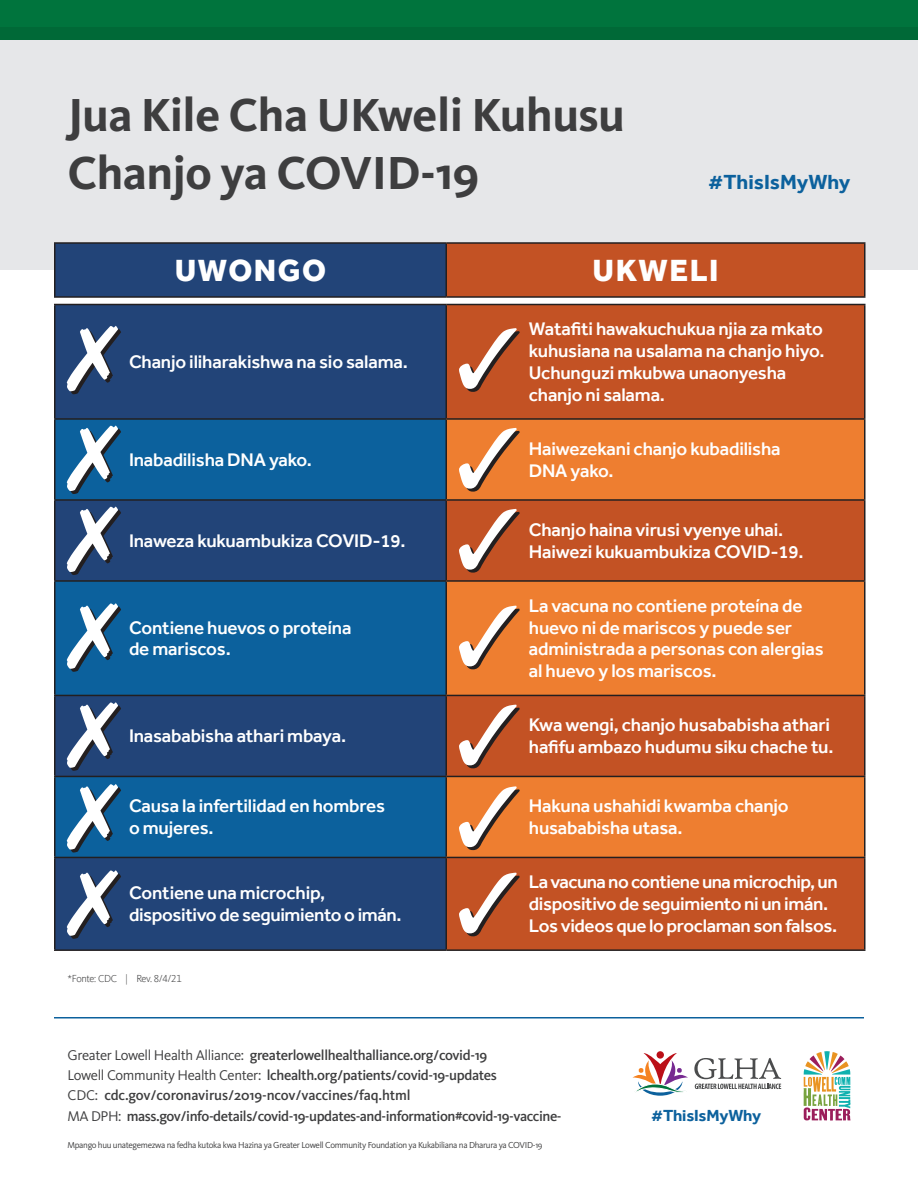
<style>
.page{position:relative;width:918px;height:1188px;background:#fff}
.page>*{position:absolute;margin:0;border:0;box-sizing:border-box;transform-origin:0 0}
.t1{font:700 48px/58.5px "Kievit OT";letter-spacing:-.01em;color:#3e3e3f}
.t2{font:800 31.5px "Effra";letter-spacing:.05em;color:#fff}
.t3{font:700 21px "Effra";color:#0c619d}
.t4{font:500 18.75px/21.8px "Effra";letter-spacing:-.01em;color:#fff}
.t5{font:700 16.5px "Effra";letter-spacing:-.01em;color:#0c619d}
.t6{font:500 14.7px/20.2px "Kievit OT";letter-spacing:-.025em;color:#3e3e3f}
.t7{font:300 10.5px "Kievit Offc";letter-spacing:-.03em;color:#3e3e3f}
.t8{font:9px "Kievit OT";letter-spacing:-.035em;color:#3e3e3f}
.s1{font-weight:400}
</style>
<div class="page">
<div style="left:0;top:27px;width:918px;height:243px;background:#e6e7e9"></div>
<div style="left:56px;top:305px;width:390px;height:644px;background:#224478"></div>
<div style="left:447px;top:305px;width:417px;height:644px;background:#c35224"></div>
<svg style="left:56px;top:420px;width:390px;height:437px;background:#14568e"></svg>
<svg style="left:447px;top:420px;width:417px;height:437px;background:#dd6d2b"></svg>
<hr style="left:54px;top:304px;width:392px;height:1px;background:#231f20">
<hr style="left:54px;top:305px;width:2px;height:113px;background:#231f20">
<hr style="left:446px;top:304px;width:420px;height:1px;background:#231f20">
<hr style="left:446px;top:305px;width:1px;height:113px;background:#231f20">
<hr style="left:864px;top:305px;width:2px;height:113px;background:#231f20">
<hr style="left:54px;top:418px;width:392px;height:2px;background:#231f20">
<hr style="left:54px;top:420px;width:2px;height:79px;background:#231f20">
<hr style="left:446px;top:418px;width:420px;height:2px;background:#231f20">
<hr style="left:446px;top:420px;width:1px;height:79px;background:#231f20">
<hr style="left:864px;top:420px;width:2px;height:79px;background:#231f20">
<hr style="left:54px;top:499px;width:392px;height:2px;background:#231f20">
<hr style="left:54px;top:501px;width:2px;height:79px;background:#231f20">
<hr style="left:446px;top:499px;width:420px;height:2px;background:#231f20">
<hr style="left:446px;top:501px;width:1px;height:79px;background:#231f20">
<hr style="left:864px;top:501px;width:2px;height:79px;background:#231f20">
<hr style="left:54px;top:580px;width:392px;height:2px;background:#231f20">
<hr style="left:54px;top:582px;width:2px;height:113px;background:#231f20">
<hr style="left:446px;top:580px;width:420px;height:2px;background:#231f20">
<hr style="left:446px;top:582px;width:1px;height:113px;background:#231f20">
<hr style="left:864px;top:582px;width:2px;height:113px;background:#231f20">
<hr style="left:54px;top:695px;width:392px;height:1px;background:#231f20">
<hr style="left:54px;top:696px;width:2px;height:80px;background:#231f20">
<hr style="left:446px;top:695px;width:420px;height:1px;background:#231f20">
<hr style="left:446px;top:696px;width:1px;height:80px;background:#231f20">
<hr style="left:864px;top:696px;width:2px;height:80px;background:#231f20">
<hr style="left:54px;top:776px;width:392px;height:1px;background:#231f20">
<hr style="left:54px;top:777px;width:2px;height:80px;background:#231f20">
<hr style="left:446px;top:776px;width:420px;height:1px;background:#231f20">
<hr style="left:446px;top:777px;width:1px;height:80px;background:#231f20">
<hr style="left:864px;top:777px;width:2px;height:80px;background:#231f20">
<hr style="left:54px;top:857px;width:392px;height:1px;background:#231f20">
<hr style="left:54px;top:858px;width:2px;height:91px;background:#231f20">
<hr style="left:446px;top:857px;width:420px;height:1px;background:#231f20">
<hr style="left:446px;top:858px;width:1px;height:91px;background:#231f20">
<hr style="left:864px;top:858px;width:2px;height:91px;background:#231f20">
<hr style="left:54px;top:949px;width:392px;height:2px;background:#231f20">
<hr style="left:446px;top:949px;width:420px;height:2px;background:#231f20">
<div style="left:55px;top:243px;width:391px;height:54px;background:#224478"></div>
<div style="left:446px;top:243px;width:419px;height:54px;background:#c35224"></div>
<hr style="left:54px;top:242px;width:392px;height:2px;background:#231f20">
<hr style="left:54px;top:244px;width:2px;height:52px;background:#231f20">
<hr style="left:446px;top:242px;width:420px;height:2px;background:#231f20">
<hr style="left:446px;top:244px;width:1px;height:52px;background:#231f20">
<hr style="left:864px;top:244px;width:2px;height:52px;background:#231f20">
<hr style="left:54px;top:296px;width:392px;height:2px;background:#231f20">
<hr style="left:446px;top:296px;width:420px;height:2px;background:#231f20">
<div style="left:0;top:0;width:918px;height:40px;background:#00743d"></div>
<svg style="left:67px;top:326px;width:54px;height:68px"></svg>
<svg style="left:67px;top:425px;width:54px;height:69px"></svg>
<svg style="left:67px;top:506px;width:54px;height:69px"></svg>
<svg style="left:67px;top:603px;width:54px;height:69px"></svg>
<svg style="left:67px;top:702px;width:54px;height:69px"></svg>
<svg style="left:67px;top:870px;width:54px;height:69px"></svg>
<svg style="left:67px;top:784px;width:54px;height:69px"></svg>
<svg style="left:459px;top:328px;width:61px;height:64px"></svg>
<svg style="left:459px;top:428px;width:61px;height:64px"></svg>
<svg style="left:459px;top:509px;width:61px;height:64px"></svg>
<svg style="left:459px;top:606px;width:61px;height:63px"></svg>
<svg style="left:459px;top:705px;width:61px;height:63px"></svg>
<svg style="left:459px;top:873px;width:61px;height:63px"></svg>
<svg style="left:459px;top:786px;width:61px;height:64px"></svg>
<hr style="left:54px;top:1017px;width:810px;height:1px;background:#0c619d">
<svg style="left:632px;top:1053px;width:56px;height:43px"></svg>
<svg style="left:694px;top:1058px;width:87px;height:31px"></svg>
<svg style="left:804px;top:1051px;width:46px;height:69px"></svg>
<h1 class="t1" style="left:68px;top:85px;width:559px">Jua Kile Cha UKweli Kuhusu<br>Chanjo ya COVID-19</h1>
<p class="t3" style="left:708px;top:170px;width:144px">#ThisIsMyWhy</p>
<h2 class="t2" style="left:175px;top:251px;width:153px">UWONGO</h2>
<h2 class="t2" style="left:592px;top:251px;width:128px">UKWELI</h2>
<p class="t4" style="left:129px;top:351px;width:280px">Chanjo iliharakishwa na sio salama.</p>
<p class="t4" style="left:529px;top:318px;width:297px">Watafiti hawakuchukua njia za mkato kuhusiana na usalama na chanjo hiyo.<br>Uchunguzi mkubwa unaonyesha chanjo ni salama.</p>
<p class="t4" style="left:129px;top:448px;width:184px">Inabadilisha DNA yako.</p>
<p class="t4" style="left:529px;top:438px;width:253px">Haiwezekani chanjo kubadilisha<br>DNA yako.</p>
<p class="t4" style="left:129px;top:529px;width:278px">Inaweza kukuambukiza COVID-19.</p>
<p class="t4" style="left:529px;top:519px;width:276px">Chanjo haina virusi vyenye uhai.<br>Haiwezi kukuambukiza COVID-19.</p>
<p class="t4" style="left:129px;top:616px;width:224px">Contiene huevos o proteína de mariscos.</p>
<p class="t4" style="left:529px;top:595px;width:296px">La vacuna no contiene proteína de huevo ni de mariscos y puede ser administrada a personas con alergias al huevo y los mariscos.</p>
<p class="t4" style="left:129px;top:725px;width:219px">Inasababisha athari mbaya.</p>
<p class="t4" style="left:529px;top:714px;width:306px">Kwa wengi, chanjo husababisha athari hafifu ambazo hudumu siku chache tu.</p>
<p class="t4" style="left:129px;top:795px;width:258px">Causa la infertilidad en hombres o mujeres.</p>
<p class="t4" style="left:529px;top:795px;width:261px">Hakuna ushahidi kwamba chanjo husababisha utasa.</p>
<p class="t4" style="left:129px;top:882px;width:274px">Contiene una microchip, dispositivo de seguimiento o imán.</p>
<p class="t4" style="left:529px;top:871px;width:310px">La vacuna no contiene una microchip, un dispositivo de seguimiento ni un imán.<br>Los videos que lo proclaman son falsos.</p>
<p class="t7" style="left:68px;top:973px;width:116px">*Fonte: CDC | Rev. 8/4/21</p>
<p class="t6" style="left:68px;top:1045px;width:496px"><span class="s1">Greater Lowell Health Alliance:</span> greaterlowellhealthalliance.org/covid-19<br><span class="s1">Lowell Community Health Center:</span> lchealth.org/patients/covid-19-updates<br><span class="s1">CDC:</span> cdc.gov/coronavirus/2019-ncov/vaccines/faq.html<br><span class="s1">MA DPH:</span> mass.gov/info-details/covid-19-updates-and-information#covid-19-vaccine-</p>
<p class="t8" style="left:68px;top:1139px;width:477px">Mpango huu unategemezwa na fedha kutoka kwa Hazina ya Greater Lowell Community Foundation ya Kukabiliana na Dharura ya COVID-19</p>
<p class="t5" style="left:651px;top:1105px;width:111px">#ThisIsMyWhy</p>
</div>
